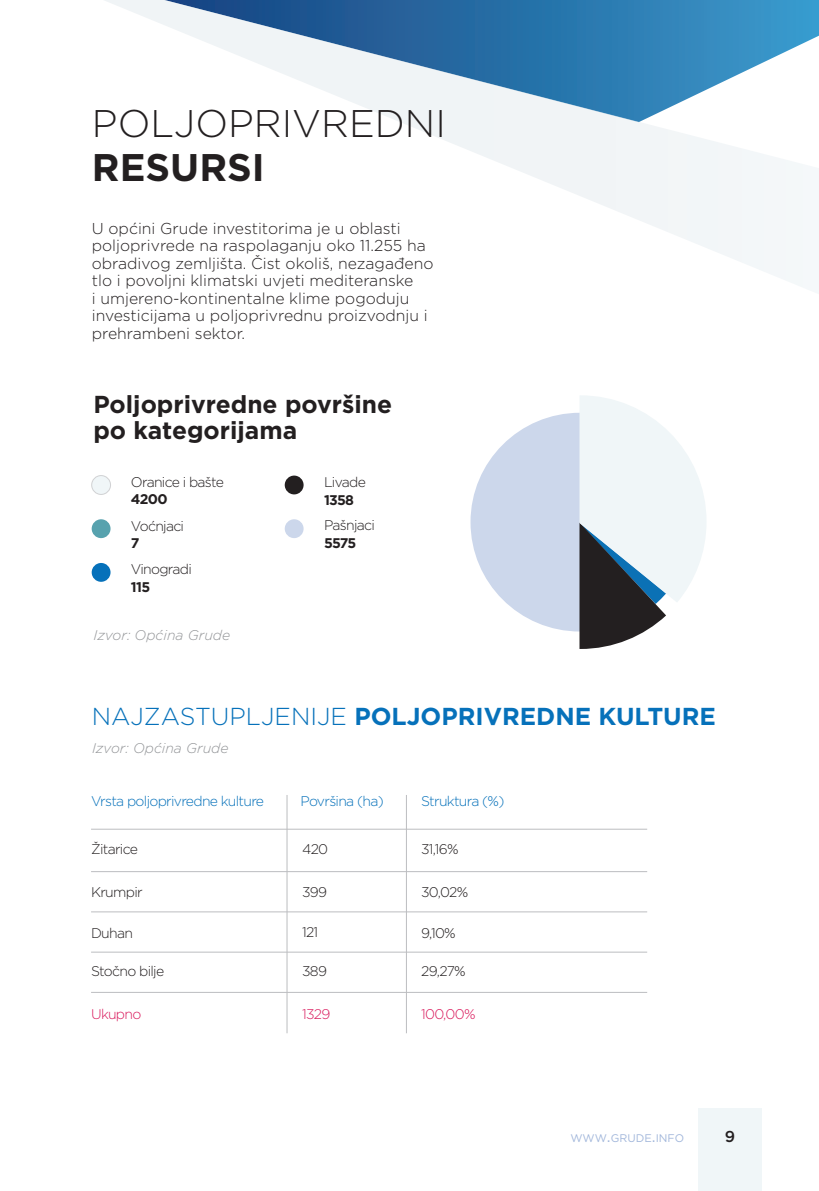
<style>
.page{position:relative;width:819px;height:1191px;background:#fff}
.page>*{position:absolute;margin:0;border:0;box-sizing:border-box;transform-origin:0 0}
.t1{font:300 38.5px "Gotham";color:#231f20}
.t2{font:700 38.5px "Gotham";color:#231f20}
.t3{font:700 24.5px "Gotham";color:#0671ba}
.t4{font:700 24.5px/26.2px "Gotham";color:#231f20}
.t5{font:300 15.75px/17.5px "Gotham";color:#231f20}
.t6{font:500 15.75px "Gotham";color:#231f20}
.t7{font:300 14px "Gotham";letter-spacing:-.05em;color:#231f20}
.t8{font:300 14px "Gotham";letter-spacing:-.05em;color:#0671ba}
.t9{font:italic 300 14px "Gotham";color:#939598}
.t10{font:300 14px "Gotham";letter-spacing:-.05em;color:#d9195c}
.t11{font:700 14px "Gotham";letter-spacing:-.05em;color:#231f20}
.t12{font:11.03px "Gotham";color:#a2b7db}
.s1{font-weight:300}
.s2{font-size:15.75px}
</style>
<div class="page">
<div style="left:698px;top:1109px;width:63px;height:82px;background:#f0f6f8"></div>
<svg style="left:105px;top:0;width:714px;height:287px"></svg>
<div style="left:92px;top:475px;width:18px;height:19px;background:#f0f6f8;border-radius:50%"></div>
<div style="left:91px;top:475px;width:20px;height:20px;border:1px solid #d1d2d4;border-radius:50%"></div>
<div style="left:92px;top:519px;width:18px;height:19px;background:#57a2ae;border-radius:50%"></div>
<div style="left:92px;top:563px;width:18px;height:19px;background:#0671ba;border-radius:50%"></div>
<div style="left:285px;top:475px;width:18px;height:19px;background:#231f20;border-radius:50%"></div>
<div style="left:285px;top:519px;width:18px;height:19px;background:#ccd7eb;border-radius:50%"></div>
<hr style="left:91px;top:829px;width:556px;height:1px;background:#bcbdc0">
<hr style="left:91px;top:871px;width:556px;height:1px;background:#bcbdc0">
<hr style="left:91px;top:911px;width:556px;height:1px;background:#bcbdc0">
<hr style="left:91px;top:951px;width:556px;height:1px;background:#bcbdc0">
<hr style="left:91px;top:992px;width:556px;height:1px;background:#bcbdc0">
<hr style="left:287px;top:795px;width:1px;height:238px;background:#bcbdc0">
<hr style="left:406px;top:795px;width:1px;height:238px;background:#bcbdc0">
<div style="left:470px;top:413px;width:219px;height:218px;background:#ccd7eb;border-radius:50%"></div>
<svg style="left:579px;top:395px;width:127px;height:254px"></svg>
<h1 class="t1" style="left:92px;top:99px;width:355px">POLJOPRIVREDNI</h1>
<h1 class="t2" style="left:92px;top:142px;width:174px">RESURSI</h1>
<p class="t5" style="left:92px;top:219px;width:343px">U općini Grude investitorima je u oblasti poljoprivrede na raspolaganju oko 11.255 ha obradivog zemljišta. Čist okoliš, nezagađeno tlo i povoljni klimatski uvjeti mediteranske<br>i umjereno-kontinentalne klime pogoduju investicijama u poljoprivrednu proizvodnju i prehrambeni sektor.</p>
<h2 class="t4" style="left:93px;top:391px;width:300px">Poljoprivredne površine po kategorijama</h2>
<p class="t7" style="left:131px;top:473px;width:94px">Oranice i bašte</p>
<p class="t11" style="left:131px;top:490px;width:38px">4200</p>
<p class="t7" style="left:131px;top:517px;width:55px">Voćnjaci</p>
<p class="t11" style="left:131px;top:534px;width:10px">7</p>
<p class="t7" style="left:131px;top:560px;width:62px">Vinogradi</p>
<p class="t11" style="left:131px;top:578px;width:21px">115</p>
<p class="t7" style="left:324px;top:473px;width:43px">Livade</p>
<p class="t11" style="left:324px;top:490px;width:32px">1358</p>
<p class="t7" style="left:324px;top:516px;width:52px">Pašnjaci</p>
<p class="t11" style="left:324px;top:534px;width:34px">5575</p>
<p class="t9" style="left:94px;top:626px;width:138px">Izvor: Općina Grude</p>
<h2 class="t3" style="left:92px;top:700px;width:625px"><span class="s1">NAJZASTUPLJENIJE</span> POLJOPRIVREDNE KULTURE</h2>
<p class="t9" style="left:92px;top:738px;width:138px">Izvor: Općina Grude</p>
<p class="t8" style="left:91px;top:792px;width:174px">Vrsta poljoprivredne kulture</p>
<p class="t7" style="left:91px;top:840px;width:48px">Žitarice</p>
<p class="t7" style="left:91px;top:883px;width:53px">Krumpir</p>
<p class="t7" style="left:91px;top:923px;width:43px">Duhan</p>
<p class="t7" style="left:91px;top:962px;width:75px">Stočno bilje</p>
<p class="t10" style="left:91px;top:1004px;width:52px">Ukupno</p>
<p class="t8" style="left:300px;top:792px;width:85px">Površina (ha)</p>
<p class="t8" style="left:421px;top:792px;width:85px">Struktura (%)</p>
<p class="t7" style="left:302px;top:840px;width:28px">420</p>
<p class="t7" style="left:421px;top:840px;width:39px">31,16%</p>
<p class="t7" style="left:302px;top:882px;width:27px">399</p>
<p class="t7" style="left:302px;top:923px;width:18px">121</p>
<p class="t7" style="left:302px;top:962px;width:26px">389</p>
<p class="t10" style="left:302px;top:1004px;width:30px">1329</p>
<p class="t7" style="left:421px;top:882px;width:49px">30,02%</p>
<p class="t7" style="left:421px;top:923px;width:36px">9,10%</p>
<p class="t7" style="left:421px;top:962px;width:46px">29,27%</p>
<p class="t10" style="left:421px;top:1004px;width:56px">100,00%</p>
<p class="t12" style="left:570px;top:1131px;width:115px">WWW<span class="s2">.</span>GRUDE<span class="s2">.</span>INFO</p>
<p class="t6" style="left:724px;top:1126px;width:12px">9</p>
</div>
